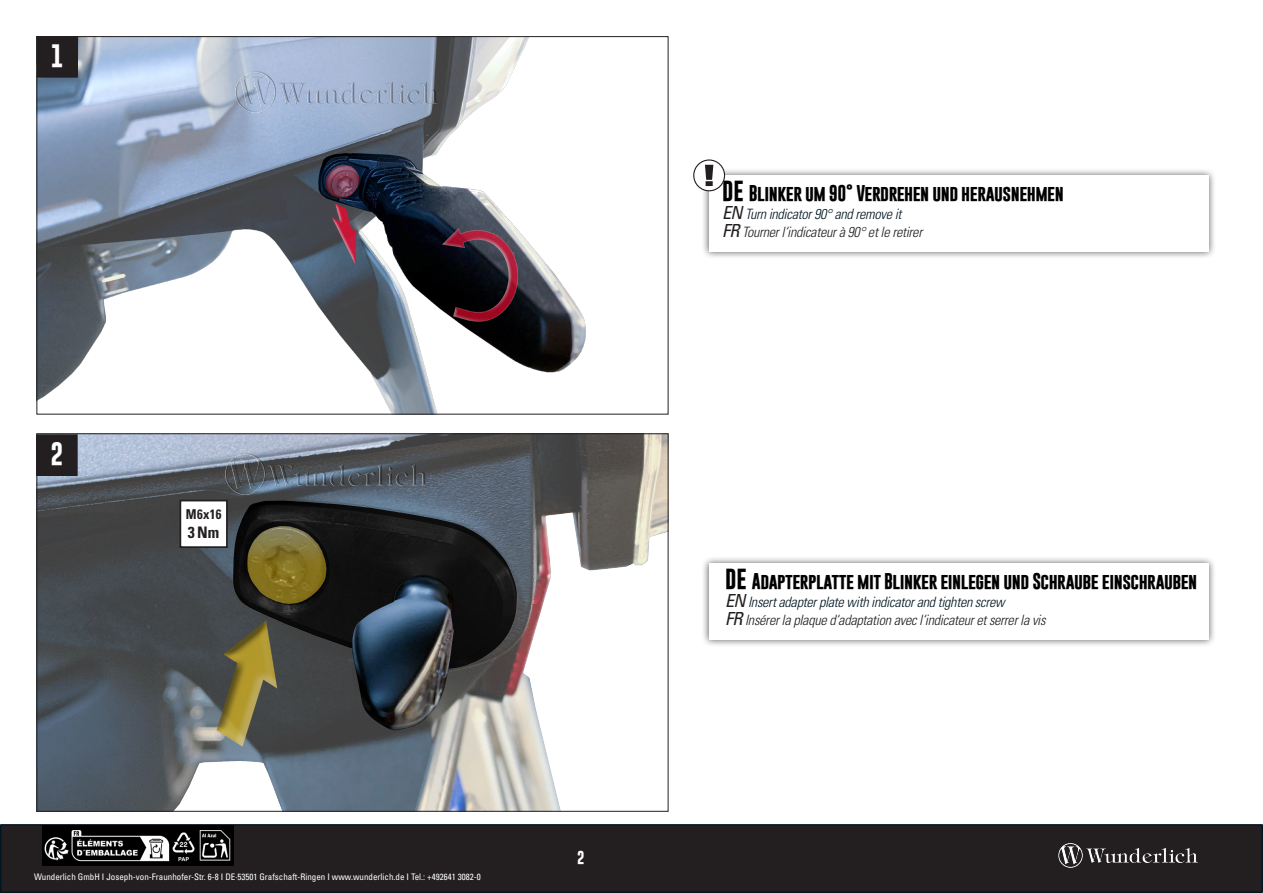
<style>
.page{position:relative;width:1263px;height:893px;background:#fff}
.page>*{position:absolute;margin:0;border:0;box-sizing:border-box;transform-origin:0 0}
.t1{font:700 23.4px "Gobold";color:#fff}
.t2{font:700 16.5px "Gobold";letter-spacing:-.03em;color:#000}
.t3{font:700 condensed 15.9px "Univers LT Std";color:#231f20}
.t4{font:italic 300 condensed 14.25px "Univers LT Std";letter-spacing:-.02em;color:#231f20}
.t5{font:italic 300 condensed 14.25px "Univers LT Std";letter-spacing:-.02em;color:#011622}
.t6{font:700 condensed 13.65px "Univers LT Std";letter-spacing:.02em;color:#231f20;scale:.95 1}
.t7{font:700 13.5px "Gobold";color:#fff}
.t8{font:condensed 9px "Univers LT Std";color:#fff}
.s1{font-size:21px}
.s2{font-weight:400;font-size:18px;color:#231f20}
.s3{font-weight:400;font-size:18px}
</style>
<div class="page">
<div style="left:1px;top:825px;width:1261px;height:67px;background:#231f20"></div>
<div style="left:0;top:824px;width:1263px;height:69px;border:2px solid #011622"></div>
<img style="left:1054px;top:824px;width:209px;height:69px">
<img style="left:43px;top:825px;width:190px;height:41px">
<img style="left:38px;top:435px;width:628px;height:375px">
<img style="left:38px;top:38px;width:548px;height:375px">
<div style="left:701px;top:168px;width:515px;height:92px;background:#231f20;opacity:.75"></div>
<div style="left:709px;top:175px;width:500px;height:77px;background:#fff"></div>
<div style="left:694px;top:160px;width:30px;height:31px;background:#fff;border-radius:50%"></div>
<div style="left:693px;top:159px;width:32px;height:32px;border:1px solid #231f20;border-radius:50%"></div>
<svg style="left:705px;top:165px;width:8px;height:21px"></svg>
<div style="left:701px;top:556px;width:515px;height:92px;background:#231f20;opacity:.75"></div>
<div style="left:709px;top:563px;width:500px;height:77px;background:#fff"></div>
<div style="left:37px;top:37px;width:40px;height:40px;background:#231f20"></div>
<div style="left:36px;top:36px;width:42px;height:42px;border:1px solid #231f20"></div>
<div style="left:37px;top:435px;width:40px;height:40px;background:#231f20"></div>
<div style="left:36px;top:434px;width:42px;height:42px;border:1px solid #231f20"></div>
<img style="left:236px;top:72px;width:206px;height:41px">
<img style="left:225px;top:454px;width:206px;height:40px">
<div style="left:180px;top:501px;width:47px;height:46px;background:#fff"></div>
<div style="left:180px;top:500px;width:48px;height:48px;border:2px solid #231f20"></div>
<p class="t1" style="left:51px;top:40px;width:14px">1</p>
<p class="t1" style="left:50px;top:439px;width:14px">2</p>
<p class="t6" style="left:186px;top:506px;width:39px">M6x16</p>
<p class="t3" style="left:188px;top:523px;width:33px">3Nm</p>
<p class="t8" style="left:34px;top:871px;width:448px">Wunderlich GmbH I Joseph-von-Fraunhofer-Str. 6-8 I DE·53501 Grafschaft-Ringen I www.wunderlich.de I Tel.: +492641 3082-0</p>
<h3 class="t7" style="left:577px;top:849px;width:9px">2</h3>
<p class="t2" style="left:722px;top:182px;width:343px"><span class="s1">DE</span> Blinker um 90° Verdrehen und herausnehmen</p>
<p class="t5" style="left:722px;top:205px;width:181px"><span class="s2">EN</span> Turn indicator 90° and remove it</p>
<p class="t4" style="left:722px;top:223px;width:202px"><span class="s3">FR</span> Tourner l‘indicateur à 90° et le retirer</p>
<p class="t2" style="left:725px;top:570px;width:474px"><span class="s1">DE</span> Adapterplatte mit Blinker einlegen und Schraube einschrauben</p>
<p class="t5" style="left:725px;top:593px;width:281px"><span class="s2">EN</span> Insert adapter plate with indicator and tighten screw</p>
<p class="t4" style="left:725px;top:611px;width:322px"><span class="s3">FR</span> Insérer la plaque d‘adaptation avec l‘indicateur et serrer la vis</p>
</div>
